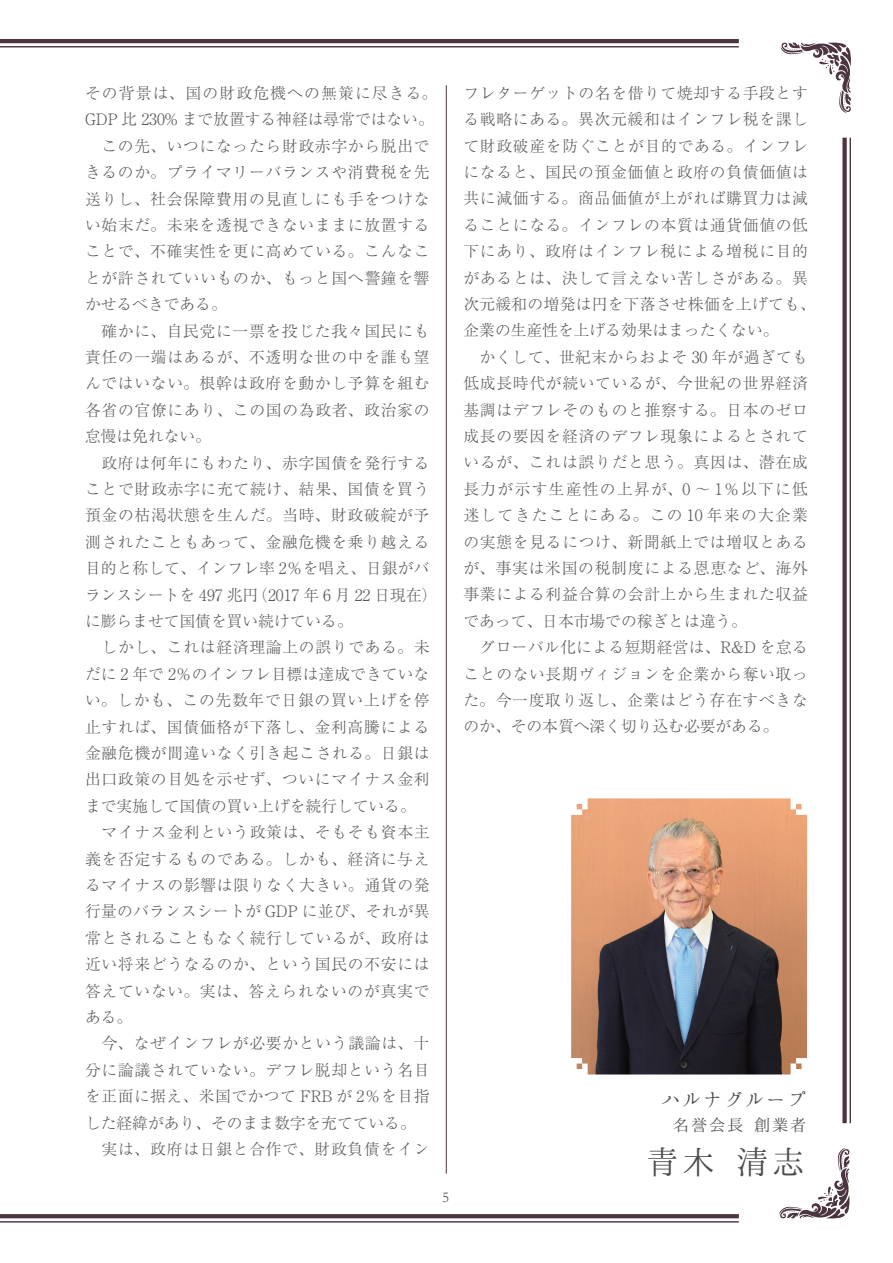
<style>
.page{position:relative;width:893px;height:1263px;background:#fff}
.page>*{position:absolute;margin:0;border:0;box-sizing:border-box;transform-origin:0 0}
.t1{font:36px "Hannari Mincho";color:#4b4c4d}
.t2{font:21px "Hannari Mincho";color:#4b4c4d}
.t3{font:18px "Hannari Mincho";color:#4b4c4d}
.t4{font:300 15.75px/26.4px "Ryumin Pro";letter-spacing:.045em;color:#57585a}
.t5{font:15px "Garamond";color:#57585a}
</style>
<div class="page">
<svg style="left:779px;top:1148px;width:71px;height:70px"></svg>
<svg style="left:781px;top:43px;width:70px;height:70px"></svg>
<hr style="left:0;top:39px;width:739px;height:4px;background:#4c3441">
<hr style="left:0;top:46px;width:739px;height:1px;background:#4c3441">
<svg style="left:0;top:1214px;width:739px;height:4px;background:#503845"></svg>
<hr style="left:0;top:1221px;width:739px;height:1px;background:#4c3441">
<div style="left:842px;top:138px;width:5px;height:985px;background:#4c3441"></div>
<hr style="left:850px;top:138px;width:1px;height:985px;background:#4c3441">
<img style="left:571px;top:798px;width:236px;height:276px">
<hr style="left:446px;top:85px;width:1px;height:1089px;background:#4c3441">
<p class="t4" style="left:85px;top:79px;width:354px">その背景は、国の財政危機への無策に尽きる。<br>GDP 比 230% まで放置する神経は尋常ではない。　この先、いつになったら財政赤字から脱出できるのか。プライマリーバランスや消費税を先送りし、社会保障費用の見直しにも手をつけない始末だ。未来を透視できないままに放置することで、不確実性を更に高めている。こんなことが許されていいものか、もっと国へ警鐘を響かせるべきである。<br>　確かに、自民党に一票を投じた我々国民にも責任の一端はあるが、不透明な世の中を誰も望んではいない。根幹は政府を動かし予算を組む各省の官僚にあり、この国の為政者、政治家の怠慢は免れない。<br>　政府は何年にもわたり、赤字国債を発行することで財政赤字に充て続け、結果、国債を買う預金の枯渇状態を生んだ。当時、財政破綻が予測されたこともあって、金融危機を乗り越える目的と称して、インフレ率 2％を唱え、日銀がバランスシートを 497 兆円（2017 年 6 月 22 日現在）に膨らませて国債を買い続けている。<br>　しかし、これは経済理論上の誤りである。未だに 2 年で 2％のインフレ目標は達成できていない。しかも、この先数年で日銀の買い上げを停止すれば、国債価格が下落し、金利高騰による金融危機が間違いなく引き起こされる。日銀は出口政策の目処を示せず、ついにマイナス金利まで実施して国債の買い上げを続行している。<br>　マイナス金利という政策は、そもそも資本主義を否定するものである。しかも、経済に与えるマイナスの影響は限りなく大きい。通貨の発行量のバランスシートが GDP に並び、それが異常とされることもなく続行しているが、政府は近い将来どうなるのか、という国民の不安には答えていない。実は、答えられないのが真実である。<br>　今、なぜインフレが必要かという議論は、十分に論議されていない。デフレ脱却という名目を正面に据え、米国でかつて FRB が 2％を目指した経緯があり、そのまま数字を充てている。<br>　実は、政府は日銀と合作で、財政負債をイン</p>
<p class="t4" style="left:463px;top:78px;width:354px">フレターゲットの名を借りて焼却する手段とする戦略にある。異次元緩和はインフレ税を課して財政破産を防ぐことが目的である。インフレになると、国民の預金価値と政府の負債価値は共に減価する。商品価値が上がれば購買力は減ることになる。インフレの本質は通貨価値の低下にあり、政府はインフレ税による増税に目的があるとは、決して言えない苦しさがある。異次元緩和の増発は円を下落させ株価を上げても、企業の生産性を上げる効果はまったくない。<br>　かくして、世紀末からおよそ 30 年が過ぎても低成長時代が続いているが、今世紀の世界経済基調はデフレそのものと推察する。日本のゼロ成長の要因を経済のデフレ現象によるとされているが、これは誤りだと思う。真因は、潜在成長力が示す生産性の上昇が、0 〜 1％以下に低迷してきたことにある。この 10 年来の大企業の実態を見るにつけ、新聞紙上では増収とあるが、事実は米国の税制度による恩恵など、海外事業による利益合算の会計上から生まれた収益であって、日本市場での稼ぎとは違う。<br>　グローバル化による短期経営は、R&amp;D を怠ることのない長期ヴィジョンを企業から奪い取った。今一度取り返し、企業はどう存在すべきなのか、その本質へ深く切り込む必要がある。</p>
<h2 class="t2" style="left:661px;top:1088px;width:148px">ハルナグループ</h2>
<p class="t3" style="left:673px;top:1115px;width:136px">名誉会長 創業者</p>
<h1 class="t1" style="left:646px;top:1142px;width:163px">青木 清志</h1>
<p class="t5" style="left:442px;top:1187px;width:9px">5</p>
</div>
